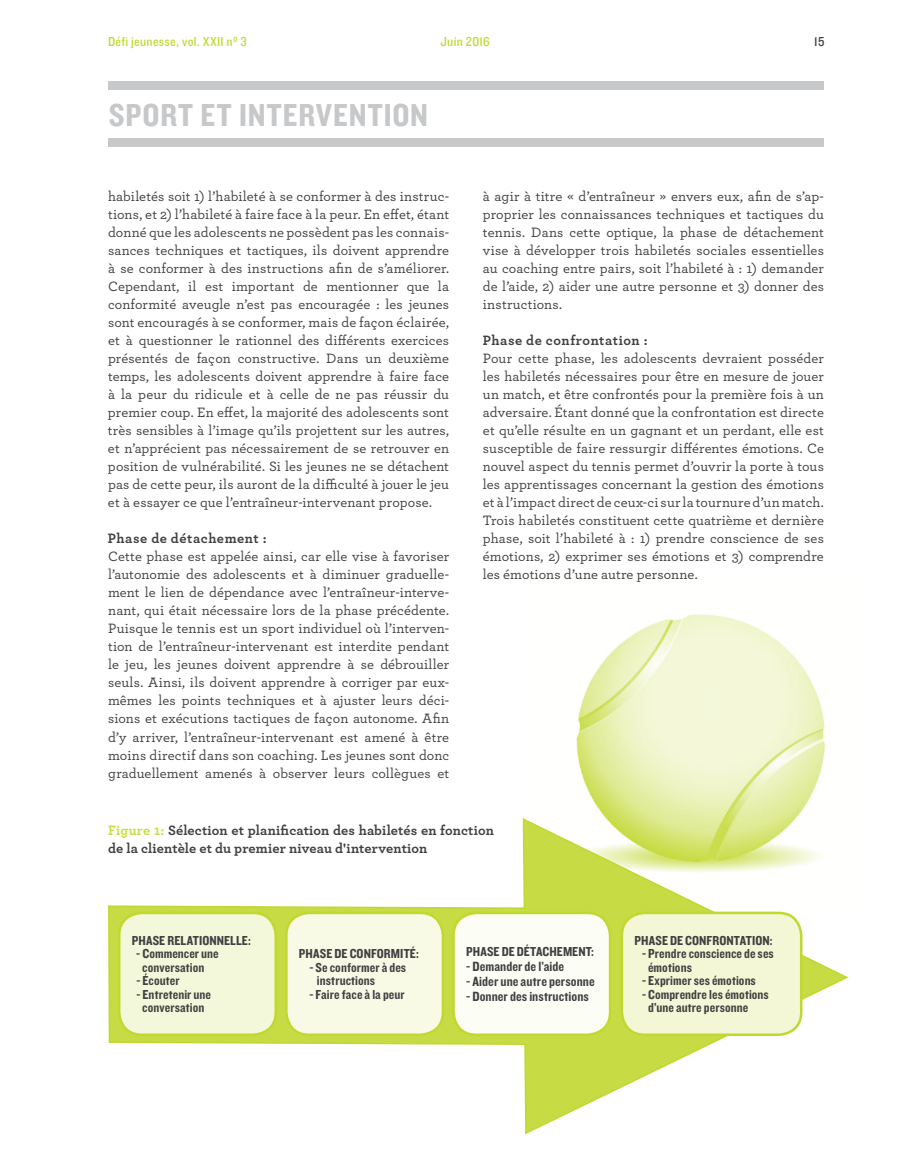
<style>
.page{position:relative;width:905px;height:1175px;background:#fff}
.page>*{position:absolute;margin:0;border:0;box-sizing:border-box;transform-origin:0 0}
.t1{font:33px "Knockout HTF50 Welterweight";letter-spacing:.035em;color:#c7c8ca}
.t2{font:500 14.25px/18px "Archer";letter-spacing:.005em;color:#414042;text-align:justify}
.t3{font:700 14.25px/18px "Archer";letter-spacing:.01em;color:#414042}
.t4{font:700 14.25px "Archer";letter-spacing:.035em;color:#414042}
.t5{font:13.95px "Knockout HTF50 Welterweight";letter-spacing:.005em;color:#414042}
.t6{font:13.5px/13.5px "Knockout HTF50 Welterweight";letter-spacing:.005em;color:#414042}
.t7{font:13.5px "Knockout HTF30 Junior Welterwt";letter-spacing:.02em;color:#c1d82f}
.t8{font:13.5px "Knockout HTF30 Junior Welterwt";color:#414042}
.s1{color:#c7dc44}
</style>
<div class="page">
<img style="left:576px;top:614px;width:249px;height:203px">
<div style="left:108px;top:81px;width:716px;height:8px;background:#c7c8ca"></div>
<div style="left:108px;top:139px;width:716px;height:8px;background:#c7c8ca"></div>
<svg style="left:108px;top:817px;width:741px;height:318px"></svg>
<div style="left:119px;top:913px;width:157px;height:121px;background:#f4f8da;border-radius:23px"></div>
<div style="left:118px;top:911px;width:159px;height:125px;border:3px solid #c1d82f;border-radius:23px"></div>
<div style="left:286px;top:913px;width:157px;height:121px;background:#f8fae6;border-radius:23px"></div>
<div style="left:285px;top:911px;width:159px;height:125px;border:3px solid #c1d82f;border-radius:23px"></div>
<div style="left:453px;top:913px;width:157px;height:121px;background:#fcfdf5;border-radius:23px"></div>
<div style="left:452px;top:911px;width:159px;height:125px;border:3px solid #c1d82f;border-radius:23px"></div>
<div style="left:622px;top:913px;width:179px;height:121px;background:#f3f7d5;border-radius:23px"></div>
<div style="left:620px;top:911px;width:182px;height:125px;border:3px solid #c1d82f;border-radius:23px"></div>
<p class="t7" style="left:108px;top:35px;width:140px">Défi jeunesse, vol. XXII nº 3</p>
<p class="t7" style="left:440px;top:35px;width:51px">Juin 2016</p>
<p class="t8" style="left:814px;top:35px;width:12px">15</p>
<h1 class="t1" style="left:109px;top:97px;width:52px">Sport</h1>
<h1 class="t1" style="left:201px;top:97px;width:229px">et intervention</h1>
<p class="t2" style="left:108px;top:187px;width:343px">habiletés soit 1) l’habileté à se conformer à des instruc&shy;tions, et 2) l’habileté à faire face à la peur. En effet, étant donné que les adolescents ne possèdent pas les connais&shy;sances techniques et tactiques, ils doivent apprendre à se conformer à des instructions afin de s’améliorer.<br>Cependant, il est important de mentionner que la conformité aveugle n’est pas encouragée : les jeunes sont encouragés à se conformer, mais de façon éclairée, et à questionner le rationnel des différents exercices présentés de façon constructive. Dans un deuxième temps, les adolescents doivent apprendre à faire face à la peur du ridicule et à celle de ne pas réussir du premier coup. En effet, la majorité des adolescents sont très sensibles à l’image qu’ils projettent sur les autres, et n’apprécient pas nécessairement de se retrouver en position de vulnérabilité. Si les jeunes ne se détachent pas de cette peur, ils auront de la difficulté à jouer le jeu et à essayer ce que l’entraîneur-intervenant propose.</p>
<p class="t4" style="left:108px;top:527px;width:160px">Phase de détachement :</p>
<p class="t2" style="left:108px;top:547px;width:342px">Cette phase est appelée ainsi, car elle vise à favoriser l’autonomie des adolescents et à diminuer graduelle&shy;ment le lien de dépendance avec l’entraîneur-interve&shy;nant, qui était nécessaire lors de la phase précédente.<br>Puisque le tennis est un sport individuel où l’interven&shy;tion de l’entraîneur-intervenant est interdite pendant le jeu, les jeunes doivent apprendre à se débrouiller seuls. Ainsi, ils doivent apprendre à corriger par eux&shy;mêmes les points techniques et à ajuster leurs déci&shy;sions et exécutions tactiques de façon autonome. Afin d’y arriver, l’entraîneur-intervenant est amené à être moins directif dans son coaching. Les jeunes sont donc graduellement amenés à observer leurs collègues et</p>
<p class="t2" style="left:483px;top:187px;width:342px">à agir à titre « d’entraîneur » envers eux, afin de s’ap&shy;proprier les connaissances techniques et tactiques du tennis. Dans cette optique, la phase de détachement vise à développer trois habiletés sociales essentielles au coaching entre pairs, soit l’habileté à : 1) demander de l’aide, 2) aider une autre personne et 3) donner des instructions.</p>
<p class="t4" style="left:483px;top:329px;width:166px">Phase de confrontation :</p>
<p class="t2" style="left:483px;top:349px;width:342px">Pour cette phase, les adolescents devraient posséder les habiletés nécessaires pour être en mesure de jouer un match, et être confrontés pour la première fois à un adversaire. Étant donné que la confrontation est directe et qu’elle résulte en un gagnant et un perdant, elle est susceptible de faire ressurgir différentes émotions. Ce nouvel aspect du tennis permet d’ouvrir la porte à tous les apprentissages concernant la gestion des émotions et à l’impact direct de ceux-ci surla tournure d’un match.<br>Trois habiletés constituent cette quatrième et dernière phase, soit l’habileté à : 1) prendre conscience de ses émotions, 2) exprimer ses émotions et 3) comprendre les émotions d’une autre personne.</p>
<p class="t3" style="left:108px;top:820px;width:387px"><span class="s1">Figure 1:</span> Sélection et planification des habiletés en fonction de la clientèle et du premier niveau d'intervention</p>
<p class="t6" style="left:132px;top:933px;width:8px">Phase</p>
<p class="t6" style="left:167px;top:933px;width:7px">relatio</p>
<p class="t6" style="left:209px;top:933px;width:22px">nnelle</p>
<p class="t6" style="left:248px;top:933px;width:4px">:</p>
<p class="t6" style="left:142px;top:947px;width:78px;text-indent:-6px">- Commencer une conversation</p>
<p class="t6" style="left:136px;top:974px;width:45px">- Écouter</p>
<p class="t6" style="left:136px;top:987px;width:76px;text-align:center">- Entretenir une conversation</p>
<p class="t6" style="left:299px;top:947px;width:8px">Phase</p>
<p class="t6" style="left:334px;top:947px;width:44px">de conformité</p>
<p class="t6" style="left:416px;top:947px;width:4px">:</p>
<p class="t6" style="left:317px;top:960px;width:91px;text-indent:-8px">- Se conformer à des instructions</p>
<p class="t6" style="left:309px;top:987px;width:97px">- Faire face à la peur</p>
<p class="t6" style="left:466px;top:944px;width:8px">Phase</p>
<p class="t6" style="left:501px;top:944px;width:23px">de déta</p>
<p class="t6" style="left:542px;top:944px;width:15px">cheme</p>
<p class="t6" style="left:578px;top:944px;width:17px">nt:</p>
<p class="t5" style="left:466px;top:958px;width:100px">- Demander de l’aide</p>
<p class="t5" style="left:466px;top:974px;width:130px">- Aider une autre personne</p>
<p class="t5" style="left:466px;top:989px;width:124px">- Donner des instructions</p>
<p class="t6" style="left:634px;top:933px;width:8px">Phase</p>
<p class="t6" style="left:670px;top:933px;width:71px">de confrontatio</p>
<p class="t6" style="left:762px;top:933px;width:12px">n:</p>
<p class="t6" style="left:648px;top:947px;width:127px;text-indent:-6px">- Prendre conscience de ses émotions</p>
<p class="t6" style="left:642px;top:974px;width:115px">- Exprimer ses émotions</p>
<p class="t6" style="left:648px;top:987px;width:122px;text-indent:-6px">- Comprendre les émotions d’une autre personne</p>
</div>
